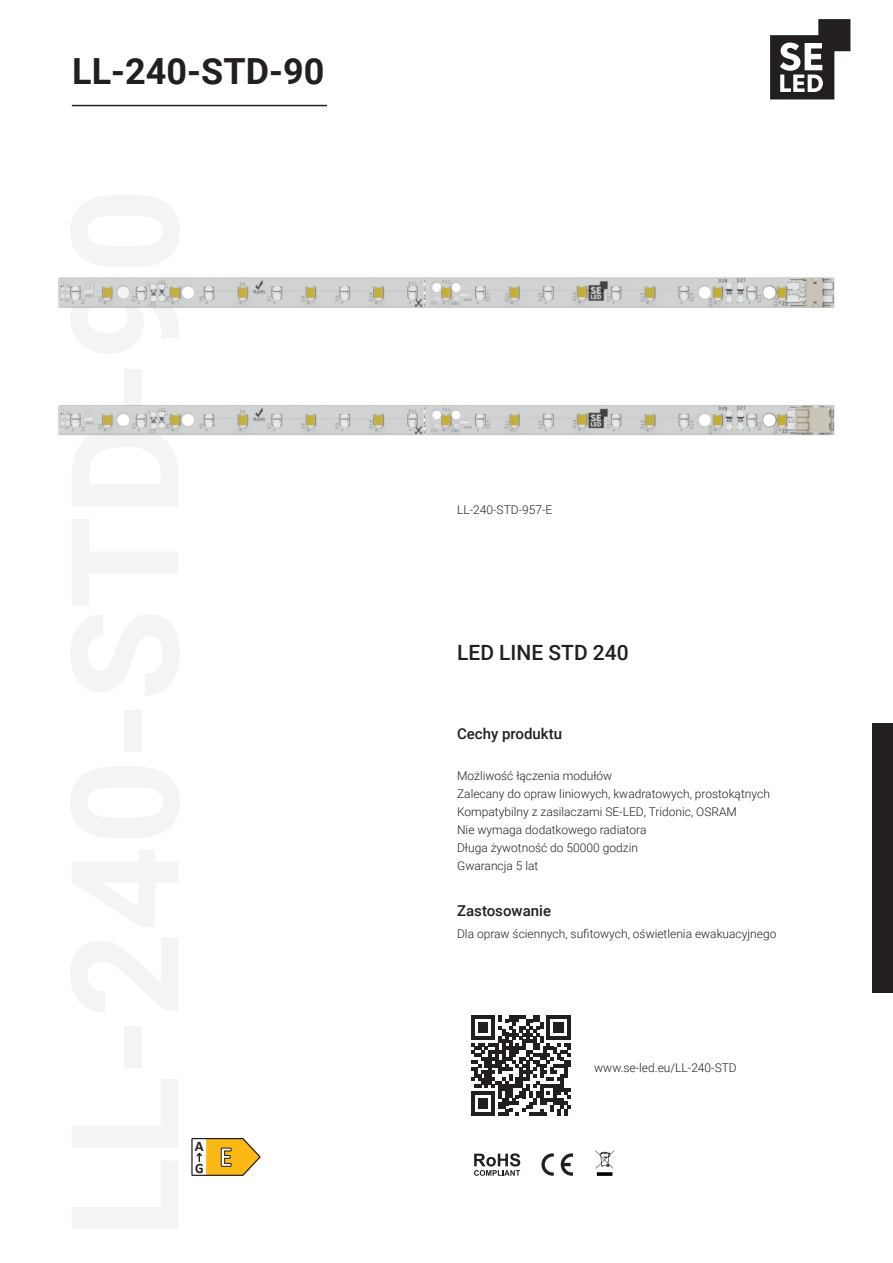
<style>
.page{position:relative;width:893px;height:1263px;background:#fff}
.page>*{position:absolute;margin:0;border:0;box-sizing:border-box;transform-origin:0 0}
.t1{font:700 36px "Roboto";color:#231f20}
.t2{font:700 28.8px "Calibri";color:#fff;scale:.92 1}
.t3{font:500 21px "Roboto";color:#231f20}
.t4{font:500 15px "Roboto";color:#231f20}
.t5{font:700 14.55px "Calibri";color:#231f20}
.t6{font:700 14.4px "Calibri";color:#231f20;scale:.92 1}
.t7{font:300 12px "Roboto";color:#231f20}
</style>
<div class="page">
<svg style="left:770px;top:19px;width:80px;height:80px"></svg>
<hr style="left:72px;top:105px;width:255px;height:1px;background:#231f20">
<svg style="left:474px;top:1153px;width:46px;height:23px"></svg>
<svg style="left:541px;top:1153px;width:13px;height:22px"></svg>
<svg style="left:561px;top:1153px;width:12px;height:22px"></svg>
<svg style="left:595px;top:1150px;width:19px;height:26px"></svg>
<img style="left:58px;top:405px;width:777px;height:31px">
<img style="left:58px;top:277px;width:777px;height:31px">
<svg style="left:191px;top:1138px;width:70px;height:38px"></svg>
<div style="left:873px;top:723px;width:20px;height:269px;background:#231f20"></div>
<svg style="left:471px;top:1015px;width:100px;height:100px"></svg>
<p class="t1" style="left:72px;top:46px;width:254px">LL-240-STD-90</p>
<p class="t5" style="left:195px;top:1135px;width:10px">A</p>
<p class="t6" style="left:195px;top:1158px;width:11px">G</p>
<h2 class="t2" style="left:219px;top:1136px;width:16px">E</h2>
<p class="t7" style="left:457px;top:502px;width:97px">LL-240-STD-957-E</p>
<p class="t3" style="left:457px;top:638px;width:173px">LED LINE STD 240</p>
<p class="t4" style="left:457px;top:723px;width:107px">Cechy produktu</p>
<p class="t7" style="left:457px;top:767px;width:157px">Możliwość łączenia modułów</p>
<p class="t7" style="left:457px;top:785px;width:314px">Zalecany do opraw liniowych, kwadratowych, prostokątnych</p>
<p class="t7" style="left:457px;top:803px;width:281px">Kompatybilny z zasilaczami SE-LED, Tridonic, OSRAM</p>
<p class="t7" style="left:457px;top:821px;width:191px">Nie wymaga dodatkowego radiatora</p>
<p class="t7" style="left:457px;top:839px;width:182px">Długa żywotność do 50000 godzin</p>
<p class="t7" style="left:457px;top:857px;width:83px">Gwarancja 5 lat</p>
<p class="t4" style="left:457px;top:900px;width:95px">Zastosowanie</p>
<p class="t7" style="left:457px;top:926px;width:321px">Dla opraw ściennych, sufitowych, oświetlenia ewakuacyjnego</p>
<p class="t7" style="left:594px;top:1059px;width:144px">www.se-led.eu/LL-240-STD</p>
</div>
